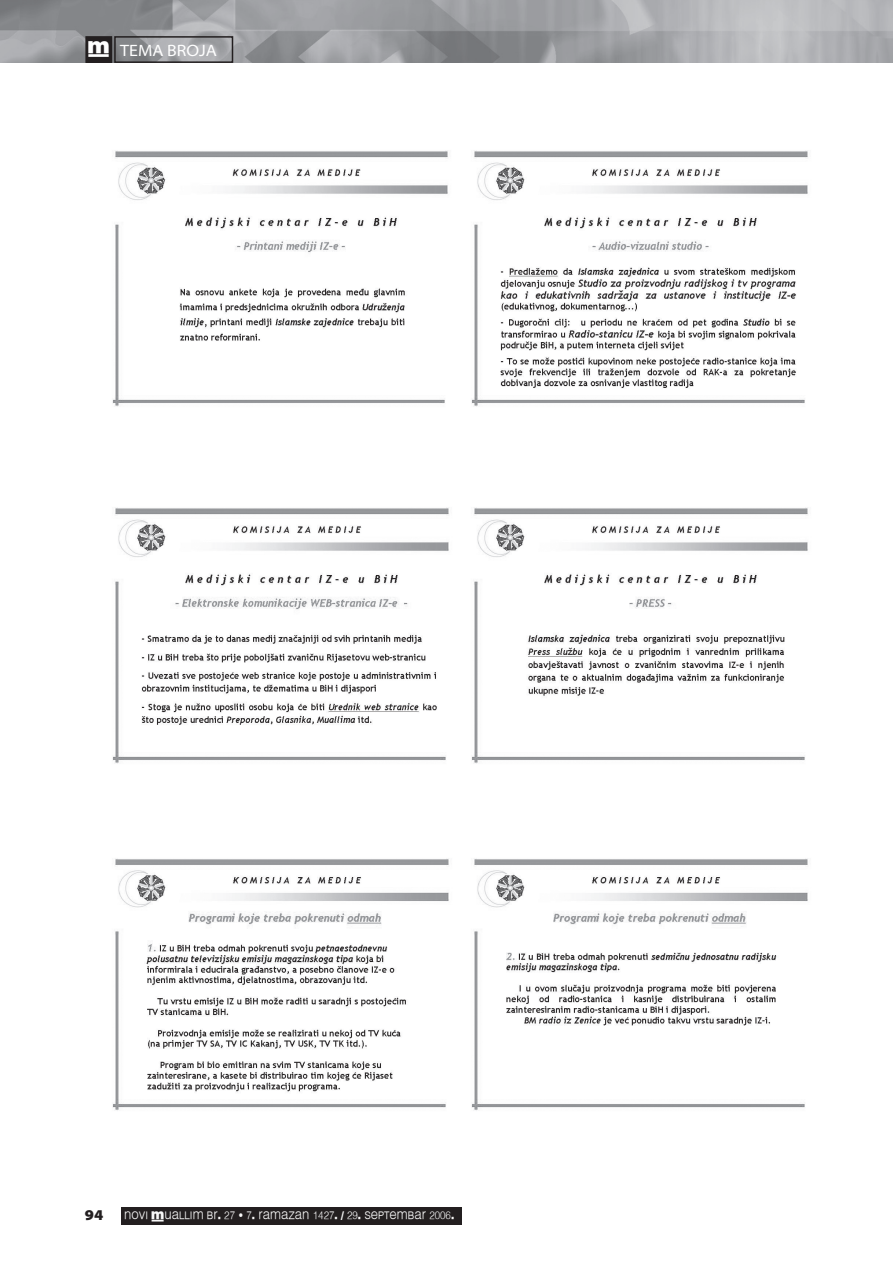
<style>
.page{position:relative;width:893px;height:1263px;background:#fff}
.page>*{position:absolute;margin:0;border:0;box-sizing:border-box;transform-origin:0 0}
.t1{font:semi-expanded 16.5px "Myriad Pro";color:#fff}
.t2{font:900 semi-expanded 15px "Myriad Pro";color:#231f20}
.t3{font:10.8px "Muallim";color:#f9f9f9;scale:.91 1}
.s1{font-family:"Muallim";font-stretch:normal}
</style>
<div class="page">
<img style="left:0;top:0;width:893px;height:62px">
<div style="left:86px;top:37px;width:25px;height:25px;background:#231f20"></div>
<div style="left:85px;top:36px;width:27px;height:27px;border:2px solid #231f20"></div>
<div style="left:114px;top:36px;width:119px;height:27px;border:2px solid #231f20"></div>
<div style="left:121px;top:1206px;width:340px;height:18px;background:#231f20"></div>
<img style="left:471px;top:150px;width:337px;height:257px">
<img style="left:112px;top:507px;width:337px;height:257px">
<img style="left:471px;top:858px;width:337px;height:253px">
<img style="left:112px;top:858px;width:337px;height:253px">
<img style="left:471px;top:507px;width:337px;height:257px">
<img style="left:112px;top:150px;width:336px;height:257px">
<h1 class="t1" style="left:88px;top:41px;width:131px"><span class="s1">†</span> TEMA BROJA</h1>
<h2 class="t2" style="left:85px;top:1207px;width:20px">94</h2>
<p class="t3" style="left:124px;top:1208px;width:364px">NOVI †UALLIM BR. 27 • 7. RAMAZAN 1427. / 29. SEPTEMBAR 2006.</p>
</div>
